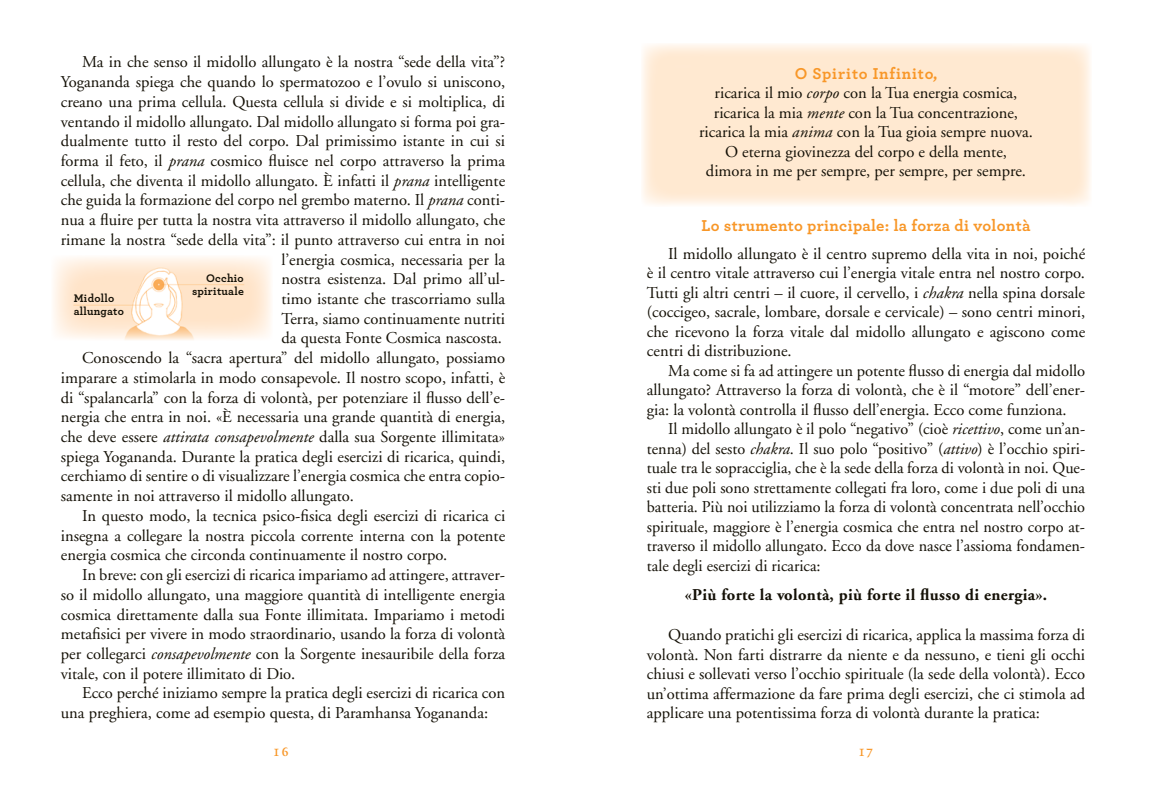
<style>
.page{position:relative;width:1149px;height:791px;background:#fff}
.page>*{position:absolute;margin:0;border:0;box-sizing:border-box;transform-origin:0 0}
.t1{font:16.5px/19.5px "Adobe Garamond";color:#141006;text-align:justify}
.t2{font:700 16.5px "Adobe Garamond";letter-spacing:.02em;color:#141006}
.t3{font:700 16.5px "Archer";letter-spacing:.02em;color:#f89728}
.t4{font:700 16.5px "Archer";letter-spacing:.05em;color:#f89728}
.t5{font:12px "Fertigo Pro";color:#f89728}
.t6{font:700 11.55px/13px "Archer";letter-spacing:.02em;color:#141006;text-align:right}
.s1{font-style:italic}
</style>
<div class="page">
<div style="left:641px;top:43px;width:450px;height:163px;background:#ffe9d1"></div>
<img style="left:53px;top:257px;width:218px;height:83px">
<p class="t1" style="left:82px;top:53px;width:424px">Ma in che senso il midollo allungato è la nostra “sede della vita”?</p>
<p class="t1" style="left:61px;top:73px;width:446px">Yogananda spiega che quando lo spermatozoo e l’ovulo si uniscono,</p>
<p class="t1" style="left:61px;top:92px;width:445px">creano una prima cellula. Questa cellula si divide e si moltiplica, di</p>
<p class="t1" style="left:61px;top:112px;width:445px">ventando il midollo allungato. Dal midollo allungato si forma poi gra-</p>
<p class="t1" style="left:61px;top:132px;width:445px">dualmente tutto il resto del corpo. Dal primissimo istante in cui si</p>
<p class="t1" style="left:61px;top:151px;width:445px">forma il feto, il <span class="s1">prana</span> cosmico fluisce nel corpo attraverso la prima</p>
<p class="t1" style="left:61px;top:171px;width:446px">cellula, che diventa il midollo allungato. È infatti il <span class="s1">prana</span> intelligente</p>
<p class="t1" style="left:61px;top:191px;width:446px">che guida la formazione del corpo nel grembo materno. Il <span class="s1">prana</span> conti-</p>
<p class="t1" style="left:61px;top:211px;width:446px">nua a fluire per tutta la nostra vita attraverso il midollo allungato, che</p>
<p class="t1" style="left:61px;top:230px;width:445px">rimane la nostra “sede della vita”: il punto attraverso cui entra in noi</p>
<p class="t1" style="left:281px;top:250px;width:225px">l’energia cosmica, necessaria per la</p>
<p class="t1" style="left:281px;top:270px;width:225px">nostra esistenza. Dal primo all’ul-</p>
<p class="t1" style="left:281px;top:289px;width:225px">timo istante che trascorriamo sulla</p>
<p class="t1" style="left:281px;top:309px;width:225px">Terra, siamo continuamente nutriti</p>
<p class="t1" style="left:281px;top:329px;width:222px">da questa Fonte Cosmica nascosta.</p>
<p class="t1" style="left:82px;top:349px;width:424px">Conoscendo la “sacra apertura” del midollo allungato, possiamo</p>
<p class="t1" style="left:61px;top:368px;width:446px">imparare a stimolarla in modo consapevole. Il nostro scopo, infatti, è</p>
<p class="t1" style="left:61px;top:388px;width:445px">di “spalancarla” con la forza di volontà, per potenziare il flusso dell’e-</p>
<p class="t1" style="left:61px;top:408px;width:445px">nergia che entra in noi. «È necessaria una grande quantità di energia,</p>
<p class="t1" style="left:61px;top:427px;width:445px">che deve essere <span class="s1">attirata consapevolmente</span> dalla sua Sorgente illimitata»</p>
<p class="t1" style="left:61px;top:447px;width:446px">spiega Yogananda. Durante la pratica degli esercizi di ricarica, quindi,</p>
<p class="t1" style="left:61px;top:467px;width:445px">cerchiamo di sentire o di visualizzare l’energia cosmica che entra copio-</p>
<p class="t1" style="left:61px;top:487px;width:294px">samente in noi attraverso il midollo allungato.</p>
<p class="t1" style="left:82px;top:506px;width:424px">In questo modo, la tecnica psico-fisica degli esercizi di ricarica ci</p>
<p class="t1" style="left:61px;top:526px;width:445px">insegna a collegare la nostra piccola corrente interna con la potente</p>
<p class="t1" style="left:61px;top:546px;width:388px">energia cosmica che circonda continuamente il nostro corpo.</p>
<p class="t1" style="left:82px;top:565px;width:424px">In breve: con gli esercizi di ricarica impariamo ad attingere, attraver-</p>
<p class="t1" style="left:61px;top:585px;width:446px">so il midollo allungato, una maggiore quantità di intelligente energia</p>
<p class="t1" style="left:61px;top:605px;width:445px">cosmica direttamente dalla sua Fonte illimitata. Impariamo i metodi</p>
<p class="t1" style="left:61px;top:625px;width:445px">metafisici per vivere in modo straordinario, usando la forza di volontà</p>
<p class="t1" style="left:61px;top:644px;width:446px">per collegarci <span class="s1">consapevolmente</span> con la Sorgente inesauribile della forza</p>
<p class="t1" style="left:61px;top:664px;width:236px">vitale, con il potere illimitato di Dio.</p>
<p class="t1" style="left:82px;top:684px;width:424px">Ecco perché iniziamo sempre la pratica degli esercizi di ricarica con</p>
<p class="t1" style="left:61px;top:703px;width:428px">una preghiera, come ad esempio questa, di Paramhansa Yogananda:</p>
<p class="t6" style="left:192px;top:271px;width:53px">Occhio spirituale</p>
<p class="t6" style="left:74px;top:291px;width:52px;text-align:left">Midollo allungato</p>
<p class="t4" style="left:794px;top:60px;width:144px">O Spirito Infinito,</p>
<p class="t1" style="left:699px;top:84px;width:335px;text-align:center">ricarica il mio <span class="s1">corpo</span> con la Tua energia cosmica, ricarica la mia <span class="s1">mente</span> con la Tua concentrazione, ricarica la mia <span class="s1">anima</span> con la Tua gioia sempre nuova.<br>O eterna giovinezza del corpo e della mente,<br>dimora in me per sempre, per sempre, per sempre.</p>
<p class="t3" style="left:701px;top:212px;width:330px">Lo strumento principale: la forza di volontà</p>
<p class="t1" style="left:646px;top:244px;width:439px;text-indent:21px">Il midollo allungato è il centro supremo della vita in noi, poiché è il centro vitale attraverso cui l’energia vitale entra nel nostro corpo.<br>Tutti gli altri centri – il cuore, il cervello, i <span class="s1">chakra</span> nella spina dorsale (coccigeo, sacrale, lombare, dorsale e cervicale) – sono centri minori, che ricevono la forza vitale dal midollo allungato e agiscono come centri di distribuzione.</p>
<p class="t1" style="left:646px;top:361px;width:440px;text-indent:21px">Ma come si fa ad attingere un potente flusso di energia dal midollo allungato? Attraverso la forza di volontà, che è il “motore” dell’ener&shy;gia: la volontà controlla il flusso dell’energia. Ecco come funziona.</p>
<p class="t1" style="left:646px;top:420px;width:439px;text-indent:21px">Il midollo allungato è il polo “negativo” (cioè <span class="s1">ricettivo</span>, come un’an&shy;tenna) del sesto <span class="s1">chakra</span>. Il suo polo “positivo” (<span class="s1">attivo</span>) è l’occhio spiri&shy;tuale tra le sopracciglia, che è la sede della forza di volontà in noi. Que&shy;sti due poli sono strettamente collegati fra loro, come i due poli di una batteria. Più noi utilizziamo la forza di volontà concentrata nell’occhio spirituale, maggiore è l’energia cosmica che entra nel nostro corpo at&shy;traverso il midollo allungato. Ecco da dove nasce l’assioma fondamen&shy;tale degli esercizi di ricarica:</p>
<p class="t2" style="left:684px;top:586px;width:364px">«Più forte la volontà, più forte il flusso di energia».</p>
<p class="t1" style="left:646px;top:625px;width:439px;text-indent:21px">Quando pratichi gli esercizi di ricarica, applica la massima forza di volontà. Non farti distrarre da niente e da nessuno, e tieni gli occhi chiusi e sollevati verso l’occhio spirituale (la sede della volontà). Ecco un’ottima affermazione da fare prima degli esercizi, che ci stimola ad applicare una potentissima forza di volontà durante la pratica:</p>
<p class="t5" style="left:274px;top:744px;width:16px">16</p>
<p class="t5" style="left:858px;top:744px;width:15px">17</p>
</div>
